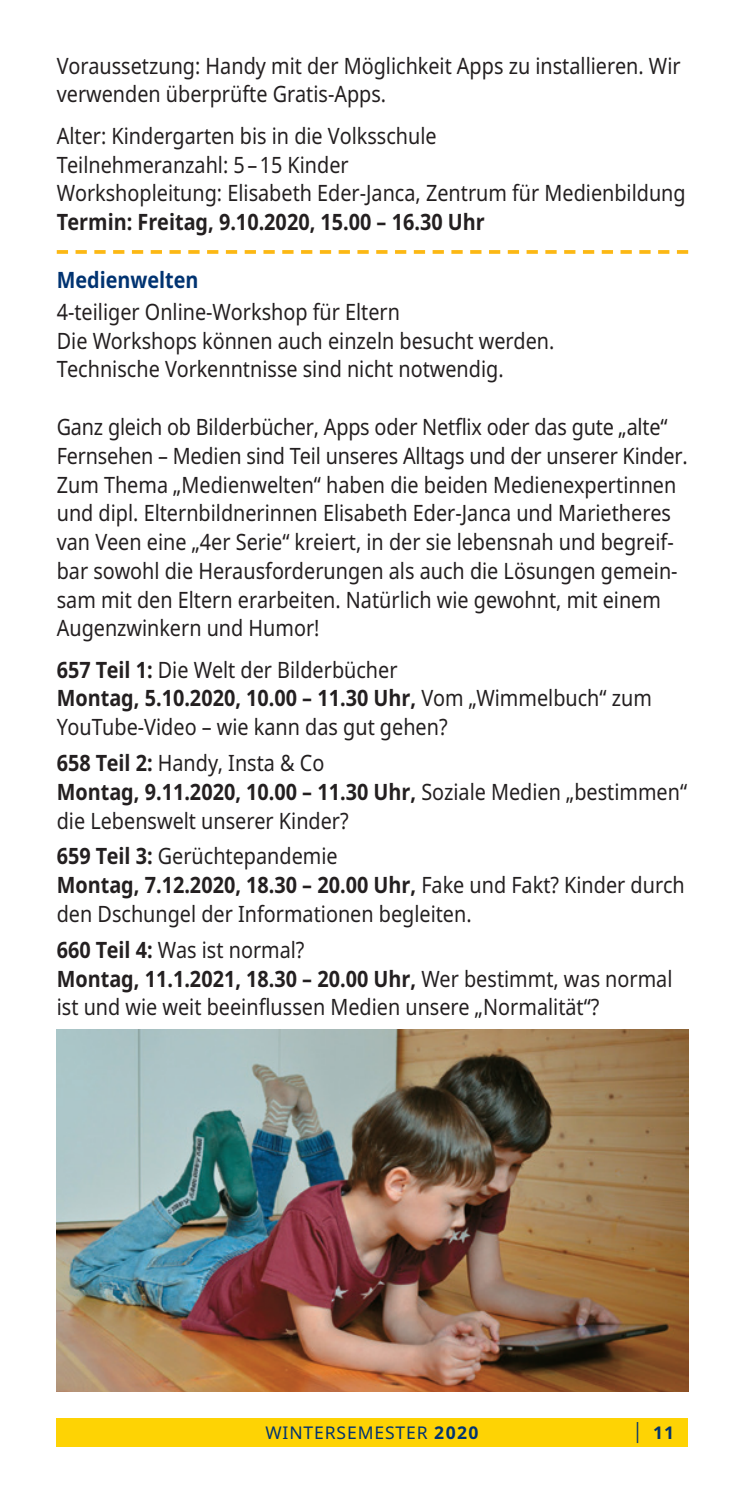
<style>
.page{position:relative;width:745px;height:1489px;background:#fff}
.page>*{position:absolute;margin:0;border:0;box-sizing:border-box;transform-origin:0 0}
.t1{font:22.5px/28.8px "Noto Sans";color:#231f20;scale:.88 1}
.t2{font:700 22.5px "Noto Sans";color:#231f20;scale:.88 1}
.t3{font:700 22.5px "Noto Sans";color:#013371;scale:.88 1}
.t4{font:17.5px "Noto Sans";letter-spacing:.05em;color:#013371}
.t5{font:700 17.5px "Noto Sans";color:#013371}
.s1{font-weight:700}
.s2{font-weight:400;font-size:21px}
</style>
<div class="page">
<div style="left:57px;top:1417px;width:630px;height:29px;background:#fed304"></div>
<svg style="left:57px;top:250px;width:630px;height:4px"></svg>
<img style="left:57px;top:1029px;width:630px;height:362px">
<p class="t1" style="left:57px;top:51px;width:710px">Voraussetzung: Handy mit der Möglichkeit Apps zu installieren. Wir verwenden überprüfte Gratis-Apps.</p>
<p class="t1" style="left:57px;top:121px;width:715px">Alter: Kindergarten bis in die Volksschule<br>Teilnehmeranzahl: 5–15 Kinder<br>Workshopleitung: Elisabeth Eder-Janca, Zentrum für Medienbildung</p>
<p class="t2" style="left:57px;top:206px;width:487px">Termin: Freitag, 9.10.2020, 15.00 – 16.30 Uhr</p>
<p class="t3" style="left:57px;top:263px;width:162px">Medienwelten</p>
<p class="t1" style="left:57px;top:297px;width:566px">4-teiliger Online-Workshop für Eltern<br>Die Workshops können auch einzeln besucht werden.<br>Technische Vorkenntnisse sind nicht notwendig.</p>
<p class="t1" style="left:57px;top:412px;width:718px">Ganz gleich ob Bilderbücher, Apps oder Netflix oder das gute „alte“ Fernsehen – Medien sind Teil unseres Alltags und der unserer Kinder.<br>Zum Thema „Medienwelten“ haben die beiden Medienexpertinnen und dipl. Elternbildnerinnen Elisabeth Eder-Janca und Marietheres van Veen eine „4er Serie“ kreiert, in der sie lebensnah und begreif&shy;bar sowohl die Herausforderungen als auch die Lösungen gemein&shy;sam mit den Eltern erarbeiten. Natürlich wie gewohnt, mit einem Augenzwinkern und Humor!</p>
<p class="t1" style="left:57px;top:654px;width:677px"><span class="s1">657 Teil 1:</span> Die Welt der Bilderbücher<br><span class="s1">Montag, 5.10.2020, 10.00 – 11.30 Uhr,</span> Vom „Wimmelbuch“ zum<br>YouTube-Video – wie kann das gut gehen?</p>
<p class="t1" style="left:57px;top:747px;width:717px"><span class="s1">658 Teil 2:</span> Handy, Insta &amp; Co<br><span class="s1">Montag, 9.11.2020, 10.00 – 11.30 Uhr,</span> Soziale Medien „bestimmen“ die Lebenswelt unserer Kinder?</p>
<p class="t1" style="left:57px;top:841px;width:714px"><span class="s1">659 Teil 3:</span> Gerüchtepandemie<br><span class="s1">Montag, 7.12.2020, 18.30 – 20.00 Uhr,</span> Fake und Fakt? Kinder durch den Dschungel der Informationen begleiten.</p>
<p class="t1" style="left:57px;top:934px;width:700px"><span class="s1">660 Teil 4:</span> Was ist normal?<br><span class="s1">Montag, 11.1.2021, 18.30 – 20.00 Uhr,</span> Wer bestimmt, was normal ist und wie weit beeinflussen Medien unsere „Normalität“?</p>
<p class="t4" style="left:265px;top:1420px;width:214px">WINTERSEMESTER <span class="s1">2020</span></p>
<p class="t5" style="left:632px;top:1419px;width:43px"><span class="s2">|</span> 11</p>
</div>
